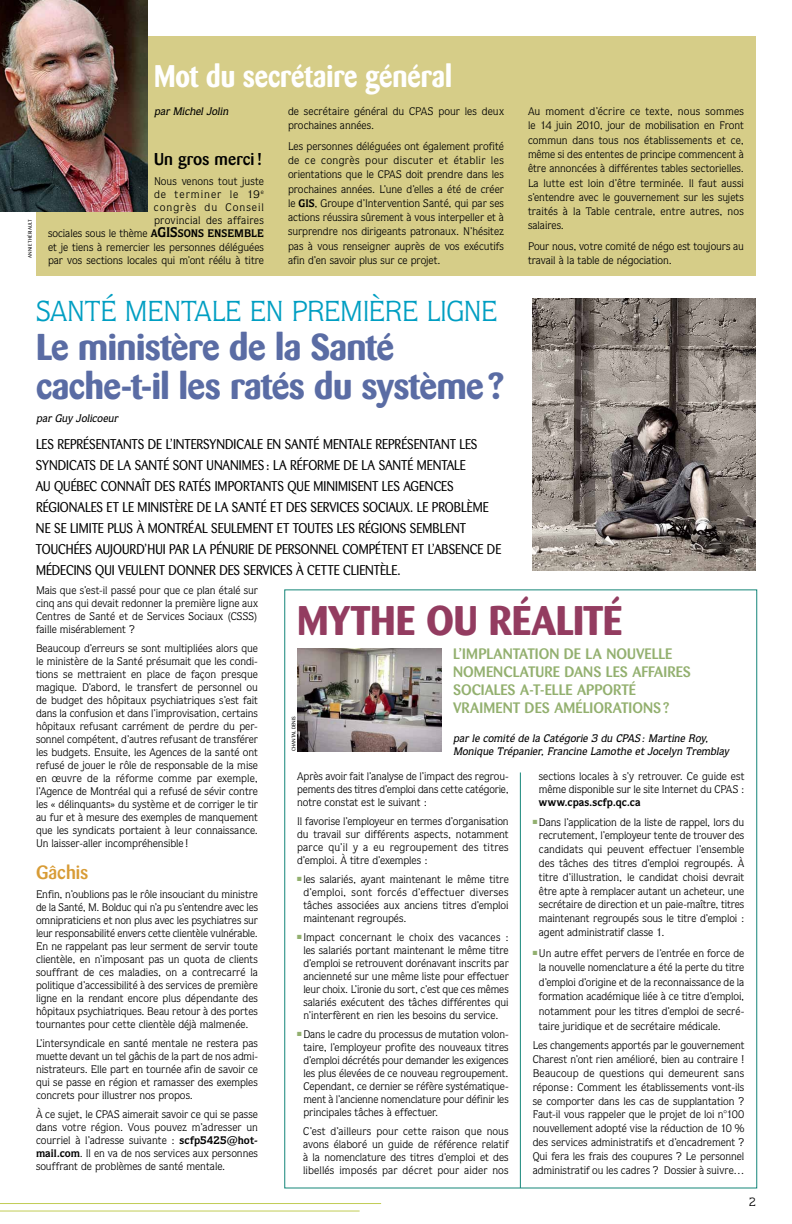
<style>
.page{position:relative;width:792px;height:1224px;background:#fff}
.page>*{position:absolute;margin:0;border:0;box-sizing:border-box;transform-origin:0 0}
.t1{font:700 41px "Barmeno";color:#933c60}
.t2{font:700 37px/39px "Barmeno";letter-spacing:-.015em;color:#5a6ca4}
.t3{font:700 31px "Barmeno";letter-spacing:-.005em;color:#fff;scale:.9 1}
.t4{font:29px "Quorum IT Cby BT";color:#009ec2}
.t5{font:500 19px "Barmeno";letter-spacing:.005em;color:#d89c36}
.t6{font:500 17px "Barmeno";letter-spacing:.005em;color:#000}
.t7{font:500 15px "Barmeno";letter-spacing:.015em;color:#93b06f}
.t8{font:14px/21px "Barmeno";letter-spacing:-.005em;color:#000;scale:.9 1}
.t9{font:12px "Quorum IT Cby BT";color:#000}
.t10{font:11px/13px "Quorum IT Cby BT";color:#000;text-align:justify}
.t11{font:italic 500 11px/13px "Quorum IT Cby BT";color:#000}
.t12{font:700 11px "Quorum IT Cby BT";letter-spacing:.005em;color:#000}
.t13{font:5px "Barmeno";letter-spacing:.02em;color:#000}
.s1{font-weight:700}
.s2{font-weight:700;font-size:14px}
.s3{color:#93b06f}
</style>
<div class="page">
<hr style="left:0;top:1203px;width:381px;height:1px;background:#c1cc55">
<hr style="left:0;top:1211px;width:360px;height:1px;background:#c1cc55">
<div style="left:36px;top:36px;width:720px;height:240px;background:#d6cd88"></div>
<img style="left:0;top:0;width:148px;height:211px">
<img style="left:297px;top:648px;width:144px;height:103px">
<hr style="left:520px;top:772px;width:1px;height:416px;background:#158679">
<img style="left:533px;top:299px;width:223px;height:271px">
<p class="t13" style="left:27px;top:258px;width:40px;rotate:-90deg">ANNIE THÉRIAULT</p>
<h3 class="t3" style="left:154px;top:57px;width:333px">Mot du secrétaire général</h3>
<p class="t11" style="left:154px;top:105px;width:78px">par Michel Jolin</p>
<h3 class="t6" style="left:154px;top:149px;width:109px">UN GROS MERCI!</h3>
<p class="t10" style="left:48px;top:174px;width:218px;text-align:right">Nous venons tout juste<br>de terminer le 19<sup>e<br></sup>congrès du Conseil<br>provincial des affaires<br>sociales sous le thème <span class="s1">A</span><span class="s2">GIS</span><span class="s1">SONS ENSEMBLE </span>et je tiens à remercier les personnes déléguées par vos sections locales qui m’ont réélu à titre</p>
<p class="t10" style="left:288px;top:104px;width:217px;line-height:14.3px">de secrétaire général du CPAS pour les deux prochaines années.</p>
<p class="t10" style="left:288px;top:139px;width:218px;line-height:14.3px">Les personnes déléguées ont également profité de ce congrès pour discuter et établir les orientations que le CPAS doit prendre dans les prochaines années. L’une d’elles a été de créer le <span class="s1">GIS</span>, Groupe d’Intervention Santé, qui par ses actions réussira sûrement à vous interpeller et à surprendre nos dirigeants patronaux. N’hésitez pas à vous renseigner auprès de vos exécutifs afin d’en savoir plus sur ce projet.</p>
<p class="t10" style="left:528px;top:104px;width:218px;line-height:14.3px">Au moment d’écrire ce texte, nous sommes le 14 juin 2010, jour de mobilisation en Front commun dans tous nos établissements et ce, même si des ententes de principe commencent à être annoncées à différentes tables sectorielles.<br>La lutte est loin d’être terminée. Il faut aussi s’entendre avec le gouvernement sur les sujets traités à la Table centrale, entre autres, nos salaires.</p>
<p class="t10" style="left:528px;top:239px;width:217px;line-height:14.3px">Pour nous, votre comité de négo est toujours au travail à la table de négociation.</p>
<h3 class="t4" style="left:36px;top:293px;width:32px">Santé</h3>
<h3 class="t4" style="left:125px;top:293px;width:18px">mentale</h3>
<h3 class="t4" style="left:249px;top:293px;width:59px">en première</h3>
<h3 class="t4" style="left:426px;top:293px;width:15px">ligne</h3>
<h2 class="t2" style="left:36px;top:327px;width:470px">Le ministère de la Santé cache-t-il les ratés du système?</h2>
<p class="t11" style="left:36px;top:411px;width:86px">par Guy Jolicoeur</p>
<p class="t8" style="left:36px;top:434px;width:519px">LES REPRÉSENTANTS DE L’INTERSYNDICALE EN SANTÉ MENTALE REPRÉSENTANT LES SYNDICATS DE LA SANTÉ SONT UNANIMES: LA RÉFORME DE LA SANTÉ MENTALE<br>AU QUÉBEC CONNAÎT DES RATÉS IMPORTANTS QUE MINIMISENT LES AGENCES RÉGIONALES ET LE MINISTÈRE DE LA SANTÉ ET DES SERVICES SOCIAUX. LE PROBLÈME NE SE LIMITE PLUS À MONTRÉAL SEULEMENT ET TOUTES LES RÉGIONS SEMBLENT TOUCHÉES AUJOURD’HUI PAR LA PÉNURIE DE PERSONNEL COMPÉTENT ET L’ABSENCE DE MÉDECINS QUI VEULENT DONNER DES SERVICES À CETTE CLIENTÈLE.</p>
<p class="t10" style="left:36px;top:583px;width:224px">Mais que s’est-il passé pour que ce plan étalé sur cinq ans qui devait redonner la première ligne aux Centres de Santé et de Services Sociaux (CSSS) faille misérablement ?</p>
<p class="t10" style="left:36px;top:641px;width:224px">Beaucoup d’erreurs se sont multipliées alors que le ministère de la Santé présumait que les condi&shy;tions se mettraient en place de façon presque magique. D’abord, le transfert de personnel ou de budget des hôpitaux psychiatriques s’est fait dans la confusion et dans l’improvisation, certains hôpitaux refusant carrément de perdre du per&shy;sonnel compétent, d’autres refusant de transférer les budgets. Ensuite, les Agences de la santé ont refusé de jouer le rôle de responsable de la mise en œuvre de la réforme comme par exemple, l’Agence de Montréal qui a refusé de sévir contre les « délinquants» du système et de corriger le tir au fur et à mesure des exemples de manquement que les syndicats portaient à leur connaissance.<br>Un laisser-aller incompréhensible !</p>
<h3 class="t5" style="left:36px;top:861px;width:54px">GÂCHIS</h3>
<p class="t10" style="left:36px;top:887px;width:224px">Enfin, n’oublions pas le rôle insouciant du ministre de la Santé, M. Bolduc qui n’a pu s’entendre avec les omnipraticiens et non plus avec les psychiatres sur leur responsabilité envers cette clientèle vulnérable.<br>En ne rappelant pas leur serment de servir toute clientèle, en n’imposant pas un quota de clients souffrant de ces maladies, on a contrecarré la politique d’accessibilité à des services de première ligne en la rendant encore plus dépendante des hôpitaux psychiatriques. Beau retour à des portes tournantes pour cette clientèle déjà malmenée.</p>
<p class="t10" style="left:36px;top:1036px;width:224px">L’intersyndicale en santé mentale ne restera pas muette devant un tel gâchis de la part de nos admi&shy;nistrateurs. Elle part en tournée afin de savoir ce qui se passe en région et ramasser des exemples concrets pour illustrer nos propos.</p>
<p class="t10" style="left:36px;top:1107px;width:224px">À ce sujet, le CPAS aimerait savoir ce qui se passe dans votre région. Vous pouvez m’adresser un courriel à l’adresse suivante : <span class="s1">scfp5425@hot&shy;mail.com</span>. Il en va de nos services aux personnes souffrant de problèmes de santé mentale.</p>
<h1 class="t1" style="left:297px;top:596px;width:77px">Mythe</h1>
<h1 class="t1" style="left:427px;top:596px;width:147px">ou réalité</h1>
<h3 class="t7" style="left:453px;top:645px;width:19px">L’IMPLANTATION</h3>
<h3 class="t7" style="left:564px;top:645px;width:52px">DELANOUVELLE</h3>
<h3 class="t7" style="left:453px;top:663px;width:10px">NOMENCLATU</h3>
<h3 class="t7" style="left:545px;top:663px;width:30px">RE DANS</h3>
<h3 class="t7" style="left:606px;top:663px;width:8px">LES</h3>
<h3 class="t7" style="left:632px;top:663px;width:8px">AFFAI</h3>
<h3 class="t7" style="left:667px;top:663px;width:17px">RES</h3>
<h3 class="t7" style="left:453px;top:681px;width:9px">SOCIALES</h3>
<h3 class="t7" style="left:520px;top:681px;width:33px">A-T-ELLE</h3>
<h3 class="t7" style="left:577px;top:681px;width:10px">APPO</h3>
<h3 class="t7" style="left:613px;top:681px;width:24px">RTÉ</h3>
<h3 class="t7" style="left:453px;top:699px;width:27px">VRAIMENT</h3>
<h3 class="t7" style="left:525px;top:699px;width:9px">DES</h3>
<h3 class="t7" style="left:554px;top:699px;width:67px">AM ÉLIORATIONS</h3>
<h3 class="t7" style="left:663px;top:699px;width:8px">?</h3>
<p class="t11" style="left:453px;top:731px;width:277px">par le comité de la Catégorie 3 du CPAS: Martine Roy,<br>Monique Trépanier, Francine Lamothe et Jocelyn Tremblay</p>
<p class="t10" style="left:297px;top:769px;width:213px">Après avoir fait l’analyse de l’impact des regrou&shy;pements des titres d’emploi dans cette catégorie, notre constat est le suivant :</p>
<p class="t10" style="left:297px;top:814px;width:213px">Il favorise l’employeur en termes d’organisation du travail sur différents aspects, notamment parce qu’il y a eu regroupement des titres d’emploi. À titre d’exemples :</p>
<p class="t10" style="left:303px;top:872px;width:207px;text-indent:-6px"><span class="s3">■</span> les salariés, ayant maintenant le même titre d’emploi, sont forcés d’effectuer diverses tâches associées aux anciens titres d’emploi maintenant regroupés.</p>
<p class="t10" style="left:297px;top:930px;width:213px;text-align:center"><span class="s3">■</span> Impact concernant le choix des vacances : les salariés portant maintenant le même titre d’emploi se retrouvent dorénavant inscrits par ancienneté sur une même liste pour effectuer leur choix. L’ironie du sort, c’est que ces mêmes salariés exécutent des tâches différentes qui n’interfèrent en rien les besoins du service.</p>
<p class="t10" style="left:303px;top:1027px;width:207px;text-indent:-6px"><span class="s3">■</span> Dans le cadre du processus de mutation volon&shy;taire, l’employeur profite des nouveaux titres d’emploi décrétés pour demander les exigences les plus élevées de ce nouveau regroupement.<br>Cependant, ce dernier se réfère systématique&shy;ment à l’ancienne nomenclature pour définir les principales tâches à effectuer.</p>
<p class="t10" style="left:303px;top:1124px;width:207px">C’est d’ailleurs pour cette raison que nous avons élaboré un guide de référence relatif à la nomenclature des titres d’emploi et des libellés imposés par décret pour aider nos</p>
<p class="t13" style="left:291px;top:751px;width:37px;rotate:-90deg">CHANTAL DENIS</p>
<p class="t10" style="left:539px;top:769px;width:207px">sections locales à s’y retrouver. Ce guide est même disponible sur le site Internet du CPAS :</p>
<p class="t12" style="left:539px;top:795px;width:103px">www.cpas.scfp.qc.ca</p>
<p class="t10" style="left:539px;top:815px;width:207px;line-height:13.8px;text-indent:-6px"><span class="s3">■</span> Dans l’application de la liste de rappel, lors du recrutement, l’employeur tente de trouver des candidats qui peuvent effectuer l’ensemble des tâches des titres d’emploi regroupés. À titre d’illustration, le candidat choisi devrait être apte à remplacer autant un acheteur, une secrétaire de direction et un paie-maître, titres maintenant regroupés sous le titre d’emploi : agent administratif classe 1.</p>
<p class="t10" style="left:539px;top:945px;width:207px;line-height:14.6px;text-indent:-6px"><span class="s3">■</span> Un autre effet pervers de l’entrée en force de la nouvelle nomenclature a été la perte du titre d’emploi d’origine et de la reconnaissance de la formation académique liée à ce titre d’emploi, notamment pour les titres d’emploi de secré&shy;taire juridique et de secrétaire médicale.</p>
<p class="t10" style="left:533px;top:1038px;width:213px;line-height:13.8px">Les changements apportés par le gouvernement Charest n’ont rien amélioré, bien au contraire !<br>Beaucoup de questions qui demeurent sans réponse : Comment les établissements vont-ils se comporter dans les cas de supplantation ?<br>Faut-il vous rappeler que le projet de loi n°100 nouvellement adopté vise la réduction de 10 % des services administratifs et d’encadrement ?<br>Qui fera les frais des coupures ? Le personnel administratif ou les cadres ? Dossier à suivre…</p>
<p class="t9" style="left:749px;top:1195px;width:8px">2</p>
</div>
